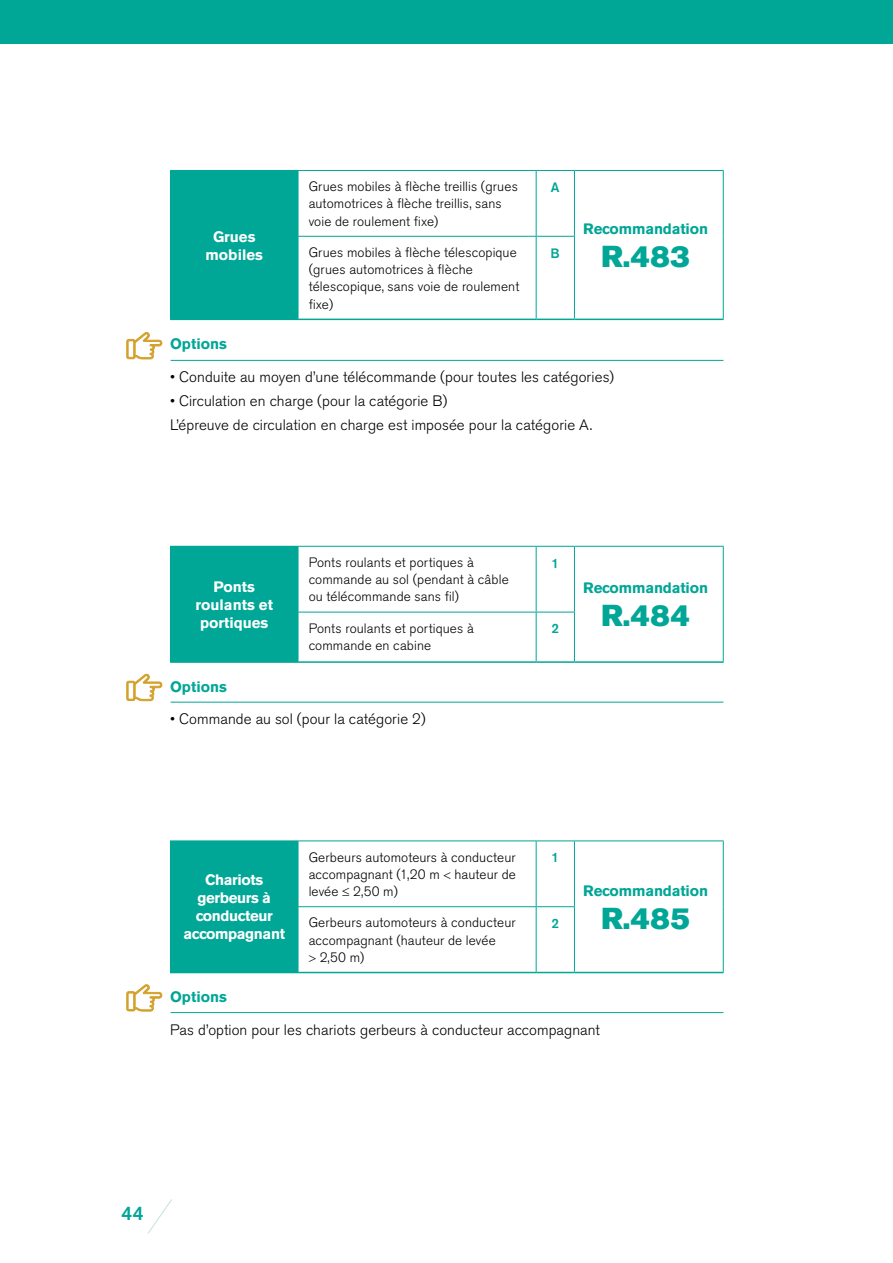
<style>
.page{position:relative;width:893px;height:1263px;background:#fff}
.page>*{position:absolute;margin:0;border:0;box-sizing:border-box;transform-origin:0 0}
.t1{font:30px "Akzidenz Grotesk BE Super";letter-spacing:.02em;color:#00a696}
.t2{font:500 19.5px "Akzidenz Grotesk BE";color:#00a696}
.t3{font:300 15px/24px "Akzidenz Grotesk BE";letter-spacing:.005em;color:#000}
.t4{font:700 15px "Akzidenz Grotesk BE";letter-spacing:-.01em;color:#00a696}
.t5{font:700 15px/18px "Akzidenz Grotesk BE";letter-spacing:-.025em;color:#fff;text-align:center}
.t6{font:700 15px/18px "Akzidenz Grotesk BE";color:#fff;text-align:center}
.t7{font:300 13.5px/17.2px "Akzidenz Grotesk BE";letter-spacing:.01em;color:#000}
.t8{font:500 13.5px "Akzidenz Grotesk BE";color:#00a696}
</style>
<div class="page">
<div style="left:0;top:0;width:893px;height:44px;background:#00a696"></div>
<svg style="left:148px;top:1199px;width:24px;height:35px"></svg>
<div style="left:170px;top:170px;width:128px;height:149px;background:#00a696"></div>
<hr style="left:170px;top:319px;width:128px;height:1px;background:#00a696">
<hr style="left:298px;top:170px;width:238px;height:1px;background:#00a696">
<hr style="left:298px;top:171px;width:1px;height:65px;background:#00a696">
<hr style="left:536px;top:170px;width:38px;height:1px;background:#00a696">
<hr style="left:536px;top:171px;width:1px;height:65px;background:#00a696">
<hr style="left:574px;top:170px;width:150px;height:1px;background:#00a696">
<hr style="left:574px;top:171px;width:1px;height:65px;background:#00a696">
<hr style="left:723px;top:171px;width:1px;height:65px;background:#00a696">
<hr style="left:723px;top:236px;width:1px;height:83px;background:#00a696">
<hr style="left:574px;top:319px;width:150px;height:1px;background:#00a696">
<hr style="left:298px;top:236px;width:238px;height:1px;background:#00a696">
<hr style="left:298px;top:237px;width:1px;height:82px;background:#00a696">
<hr style="left:536px;top:236px;width:39px;height:1px;background:#00a696">
<hr style="left:536px;top:237px;width:1px;height:82px;background:#00a696">
<hr style="left:574px;top:237px;width:1px;height:82px;background:#00a696">
<hr style="left:298px;top:319px;width:238px;height:1px;background:#00a696">
<hr style="left:536px;top:319px;width:38px;height:1px;background:#00a696">
<div style="left:170px;top:546px;width:128px;height:116px;background:#00a696"></div>
<hr style="left:170px;top:661px;width:128px;height:2px;background:#00a696">
<hr style="left:298px;top:546px;width:238px;height:1px;background:#00a696">
<hr style="left:298px;top:547px;width:1px;height:65px;background:#00a696">
<hr style="left:536px;top:546px;width:38px;height:1px;background:#00a696">
<hr style="left:536px;top:547px;width:1px;height:65px;background:#00a696">
<hr style="left:574px;top:546px;width:150px;height:1px;background:#00a696">
<hr style="left:574px;top:547px;width:1px;height:65px;background:#00a696">
<hr style="left:723px;top:547px;width:1px;height:65px;background:#00a696">
<hr style="left:723px;top:612px;width:1px;height:49px;background:#00a696">
<hr style="left:574px;top:661px;width:150px;height:2px;background:#00a696">
<hr style="left:298px;top:612px;width:238px;height:1px;background:#00a696">
<hr style="left:298px;top:612px;width:1px;height:49px;background:#00a696">
<hr style="left:536px;top:612px;width:39px;height:1px;background:#00a696">
<hr style="left:536px;top:612px;width:1px;height:49px;background:#00a696">
<hr style="left:574px;top:612px;width:1px;height:49px;background:#00a696">
<hr style="left:298px;top:661px;width:238px;height:2px;background:#00a696">
<hr style="left:536px;top:661px;width:38px;height:2px;background:#00a696">
<div style="left:170px;top:841px;width:128px;height:131px;background:#00a696"></div>
<hr style="left:170px;top:840px;width:128px;height:1px;background:#00a696">
<hr style="left:170px;top:972px;width:128px;height:1px;background:#00a696">
<hr style="left:298px;top:840px;width:238px;height:1px;background:#00a696">
<hr style="left:298px;top:841px;width:1px;height:65px;background:#00a696">
<hr style="left:536px;top:840px;width:38px;height:1px;background:#00a696">
<hr style="left:536px;top:841px;width:1px;height:65px;background:#00a696">
<hr style="left:574px;top:840px;width:150px;height:1px;background:#00a696">
<hr style="left:574px;top:841px;width:1px;height:65px;background:#00a696">
<hr style="left:723px;top:841px;width:1px;height:66px;background:#00a696">
<hr style="left:723px;top:907px;width:1px;height:65px;background:#00a696">
<hr style="left:574px;top:972px;width:150px;height:1px;background:#00a696">
<hr style="left:298px;top:906px;width:238px;height:1px;background:#00a696">
<hr style="left:298px;top:907px;width:1px;height:65px;background:#00a696">
<hr style="left:536px;top:906px;width:39px;height:1px;background:#00a696">
<hr style="left:536px;top:907px;width:1px;height:65px;background:#00a696">
<hr style="left:574px;top:907px;width:1px;height:65px;background:#00a696">
<hr style="left:298px;top:972px;width:238px;height:1px;background:#00a696">
<hr style="left:536px;top:972px;width:38px;height:1px;background:#00a696">
<hr style="left:171px;top:360px;width:552px;height:1px;background:#00a696">
<svg style="left:126px;top:332px;width:36px;height:27px"></svg>
<hr style="left:171px;top:702px;width:552px;height:1px;background:#00a696">
<svg style="left:126px;top:673px;width:36px;height:28px"></svg>
<hr style="left:171px;top:1012px;width:552px;height:1px;background:#00a696">
<svg style="left:126px;top:984px;width:36px;height:27px"></svg>
<p class="t6" style="left:205px;top:227px;width:59px">Grues mobiles</p>
<p class="t7" style="left:309px;top:178px;width:211px">Grues mobiles à flèche treillis (grues automotrices à flèche treillis, sans voie de roulement fixe)</p>
<p class="t8" style="left:551px;top:179px;width:10px">A</p>
<p class="t7" style="left:309px;top:244px;width:212px">Grues mobiles à flèche télescopique (grues automotrices à flèche télescopique, sans voie de roulement fixe)</p>
<p class="t8" style="left:551px;top:245px;width:11px">B</p>
<p class="t4" style="left:583px;top:220px;width:126px">Recommandation</p>
<h1 class="t1" style="left:602px;top:239px;width:90px">R.483</h1>
<p class="t4" style="left:170px;top:335px;width:58px">Options</p>
<p class="t3" style="left:170px;top:365px;width:446px">• Conduite au moyen d’une télécommande (pour toutes les catégories)</p>
<p class="t3" style="left:170px;top:389px;width:424px">• Circulation en charge (pour la catégorie B)<br>L’épreuve de circulation en charge est imposée pour la catégorie A.</p>
<p class="t6" style="left:195px;top:578px;width:79px">Ponts roulants et portiques</p>
<p class="t7" style="left:309px;top:554px;width:202px">Ponts roulants et portiques à commande au sol (pendant à câble ou télécommande sans fil)</p>
<p class="t8" style="left:551px;top:555px;width:9px">1</p>
<p class="t7" style="left:309px;top:620px;width:167px">Ponts roulants et portiques à</p>
<p class="t7" style="left:309px;top:637px;width:124px">commande en cabine</p>
<p class="t8" style="left:551px;top:620px;width:9px">2</p>
<p class="t4" style="left:170px;top:678px;width:58px">Options</p>
<p class="t3" style="left:170px;top:707px;width:257px">• Commande au sol (pour la catégorie 2)</p>
<p class="t4" style="left:583px;top:579px;width:126px">Recommandation</p>
<h1 class="t1" style="left:602px;top:598px;width:90px">R.484</h1>
<p class="t5" style="left:183px;top:871px;width:103px">Chariots gerbeurs à conducteur accompagnant</p>
<p class="t7" style="left:309px;top:848px;width:209px;text-align:justify">Gerbeurs automoteurs à conducteur accompagnant (1,20 m hauteur de levée ≤ 2,50 m)</p>
<p class="t8" style="left:551px;top:849px;width:9px">1</p>
<p class="t4" style="left:583px;top:882px;width:126px">Recommandation</p>
<p class="t7" style="left:309px;top:914px;width:208px">Gerbeurs automoteurs à conducteur</p>
<h1 class="t1" style="left:602px;top:901px;width:90px">R.485</h1>
<p class="t7" style="left:320px;top:932px;width:178px;text-indent:-11px">accompagnant (hauteur de levée<br>2,50 m)</p>
<p class="t8" style="left:551px;top:915px;width:9px">2</p>
<p class="t4" style="left:170px;top:988px;width:58px">Options</p>
<p class="t3" style="left:170px;top:1018px;width:431px">Pas d’option pour les chariots gerbeurs à conducteur accompagnant</p>
<h2 class="t2" style="left:121px;top:1201px;width:24px">44</h2>
</div>
